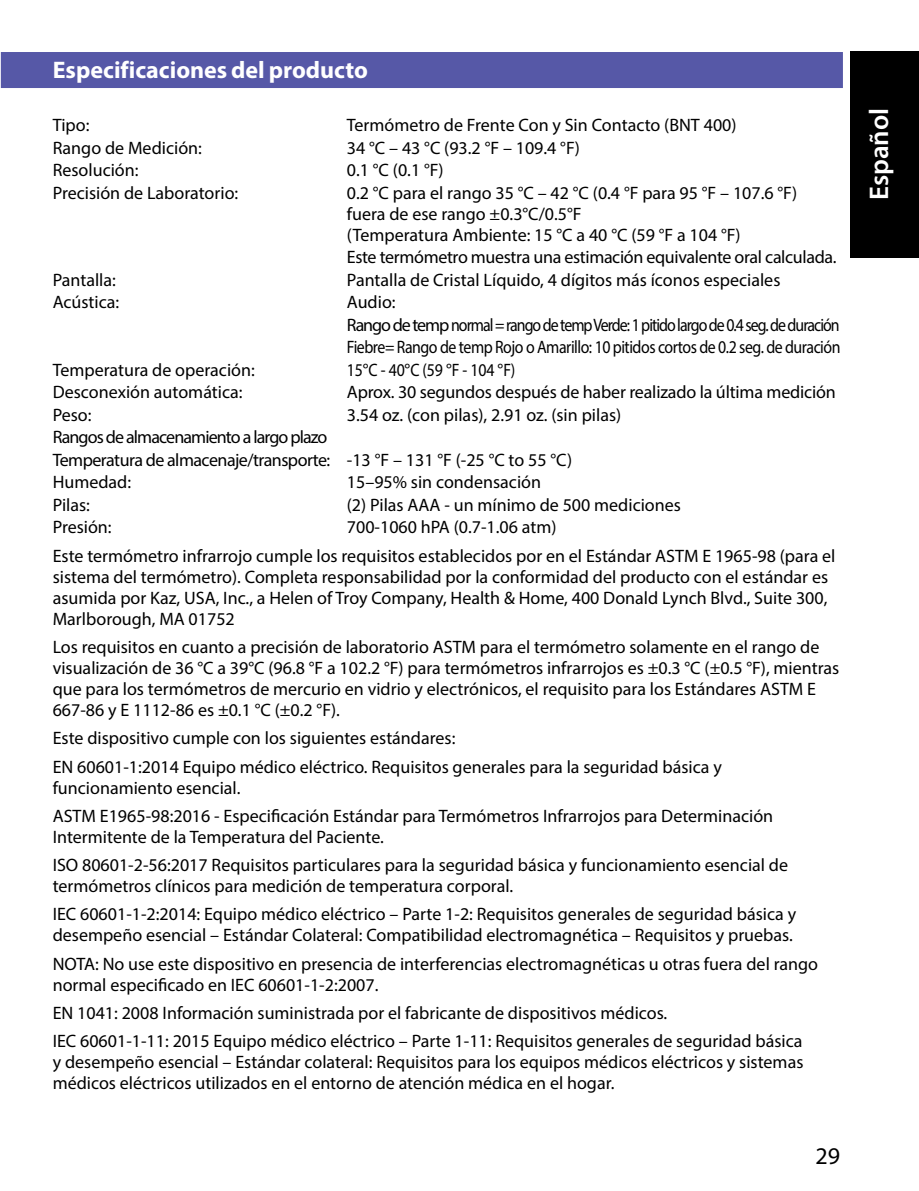
<style>
.page{position:relative;width:919px;height:1191px;background:#fff}
.page>*{position:absolute;margin:0;border:0;box-sizing:border-box;transform-origin:0 0}
.t1{font:600 27px "Myriad Pro";color:#fff}
.t2{font:700 24px "Myriad Pro";color:#fff}
.t3{font:24px "Myriad Pro";color:#000}
.t4{font:18px/28.2px "Myriad Pro";color:#000}
.t5{font:18px/21.6px "Myriad Pro";letter-spacing:-.02em;color:#000}
.t6{font:18px/22.5px "Myriad Pro";letter-spacing:-.04em;color:#000}
.t7{font:18px/22.5px "Myriad Pro";letter-spacing:-.035em;color:#000}
.t8{font:18px "Myriad Pro";color:#000;scale:.88 1}
</style>
<div class="page">
<div style="left:850px;top:51px;width:68px;height:206px;background:#000"></div>
<div style="left:1px;top:52px;width:841px;height:36px;background:#5658a7"></div>
<h2 class="t2" style="left:53px;top:58px;width:317px">Especificaciones del producto</h2>
<p class="t4" style="left:53px;top:112px;width:38px">Tipo:</p>
<p class="t4" style="left:347px;top:112px;width:391px">Termómetro de Frente Con y Sin Contacto (BNT 400)</p>
<p class="t4" style="left:53px;top:134px;width:151px">Rango de Medición:</p>
<p class="t4" style="left:347px;top:134px;width:234px">34 °C – 43 °C (93 .2 °F – 109 .4 °F)</p>
<p class="t4" style="left:53px;top:157px;width:87px">Resolución:</p>
<p class="t4" style="left:347px;top:157px;width:98px">0 .1 °C (0 .1 °F)</p>
<p class="t4" style="left:53px;top:179px;width:187px">Precisión de Laboratorio:</p>
<p class="t5" style="left:347px;top:182px;width:491px">0 .2 °C para el rango 35 °C – 42 °C (0 .4 °F para 95 °F – 107 .6 °F) fuera de ese rango ±0 .3°C/0 .5°F<br>(Temperatura Ambiente: 15 °C a 40 °C (59 °F a 104 °F)<br>Este termómetro muestra una estimación equivalente oral calculada .</p>
<p class="t4" style="left:53px;top:266px;width:65px">Pantalla:</p>
<p class="t4" style="left:347px;top:266px;width:435px">Pantalla de Cristal Líquido, 4 dígitos más íconos especiales</p>
<p class="t4" style="left:53px;top:289px;width:68px">Acústica:</p>
<p class="t6" style="left:347px;top:292px;width:495px">Audio:<br>Rango de temp normal = rango de temp Verde: 1 pitido largo de 0 .4 seg . de duración<br>Fiebre= Rango de temp Rojo o Amarillo: 10 pitidos cortos de 0 .2 seg . de duración</p>
<p class="t4" style="left:53px;top:356px;width:203px">Temperatura de operación:</p>
<p class="t8" style="left:347px;top:361px;width:193px">15°C - 40°C (59 °F - 104 °F)</p>
<p class="t4" style="left:53px;top:379px;width:191px">Desconexión automática:</p>
<p class="t4" style="left:347px;top:379px;width:490px">Aprox . 30 segundos después de haber realizado la última medición</p>
<p class="t4" style="left:53px;top:401px;width:40px">Peso:</p>
<p class="t4" style="left:347px;top:401px;width:276px">3 .54 oz . (con pilas), 2 .91 oz . (sin pilas)</p>
<p class="t7" style="left:53px;top:427px;width:521px">Rangos de almacenamiento a largo plazo<br>Temperatura de almacenaje/transporte: -13 °F – 131 °F (-25 °C to 55 °C)<br>Humedad:</p>
<p class="t4" style="left:347px;top:469px;width:196px">15–95% sin condensación</p>
<p class="t4" style="left:53px;top:491px;width:39px">Pilas:</p>
<p class="t4" style="left:347px;top:491px;width:335px">(2) Pilas AAA - un mínimo de 500 mediciones</p>
<p class="t4" style="left:53px;top:514px;width:60px">Presión:</p>
<p class="t4" style="left:53px;top:514px;width:784px;text-indent:294px">700-1060 hPA (0 .7-1 .06 atm)<br>Este termómetro infrarrojo cumple los requisitos establecidos por en el Estándar ASTM E 1965-98 (para el</p>
<p class="t4" style="left:53px;top:567px;width:776px;line-height:21px;text-align:justify">sistema del termómetro) . Completa responsabilidad por la conformidad del producto con el estándar es asumida por Kaz, USA, Inc ., a Helen of Troy Company, Health &amp; Home, 400 Donald Lynch Blvd ., Suite 300, Marlborough, MA 01752</p>
<p class="t4" style="left:53px;top:637px;width:788px;line-height:21px">Los requisitos en cuanto a precisión de laboratorio ASTM para el termómetro solamente en el rango de visualización de 36 °C a 39°C (96 .8 °F a 102 .2 °F) para termómetros infrarrojos es ±0 .3 °C (±0 .5 °F), mientras que para los termómetros de mercurio en vidrio y electrónicos, el requisito para los Estándares ASTM E 667-86 y E 1112-86 es ±0 .1 °C (±0 .2 °F) .</p>
<p class="t4" style="left:53px;top:724px;width:670px">Este dispositivo cumple con los siguientes estándares:<br>EN 60601-1:2014 Equipo médico eléctrico . Requisitos generales para la seguridad básica y</p>
<p class="t4" style="left:53px;top:774px;width:722px">funcionamiento esencial .<br>ASTM E1965-98:2016 - Especificación Estándar para Termómetros Infrarrojos para Determinación</p>
<p class="t4" style="left:53px;top:823px;width:736px">Intermitente de la Temperatura del Paciente .<br>ISO 80601-2-56:2017 Requisitos particulares para la seguridad básica y funcionamiento esencial de</p>
<p class="t4" style="left:53px;top:872px;width:745px">termómetros clínicos para medición de temperatura corporal .<br>IEC 60601-1-2:2014: Equipo médico eléctrico – Parte 1-2: Requisitos generales de seguridad básica y</p>
<p class="t4" style="left:53px;top:921px;width:766px">desempeño esencial – Estándar Colateral: Compatibilidad electromagnética – Requisitos y pruebas .<br>NOTA: No use este dispositivo en presencia de interferencias electromagnéticas u otras fuera del rango</p>
<p class="t4" style="left:53px;top:971px;width:751px">normal especificado en IEC 60601-1-2:2007 .<br>EN 1041: 2008 Información suministrada por el fabricante de dispositivos médicos .<br>IEC 60601-1-11: 2015 Equipo médico eléctrico – Parte 1-11: Requisitos generales de seguridad básica</p>
<p class="t4" style="left:53px;top:1052px;width:752px;line-height:21px">y desempeño esencial – Estándar colateral: Requisitos para los equipos médicos eléctricos y sistemas médicos eléctricos utilizados en el entorno de atención médica en el hogar .</p>
<h2 class="t3" style="left:815px;top:1143px;width:26px">29</h2>
<h1 class="t1" style="left:868px;top:200px;width:94px;rotate:-90deg">Español</h1>
</div>
